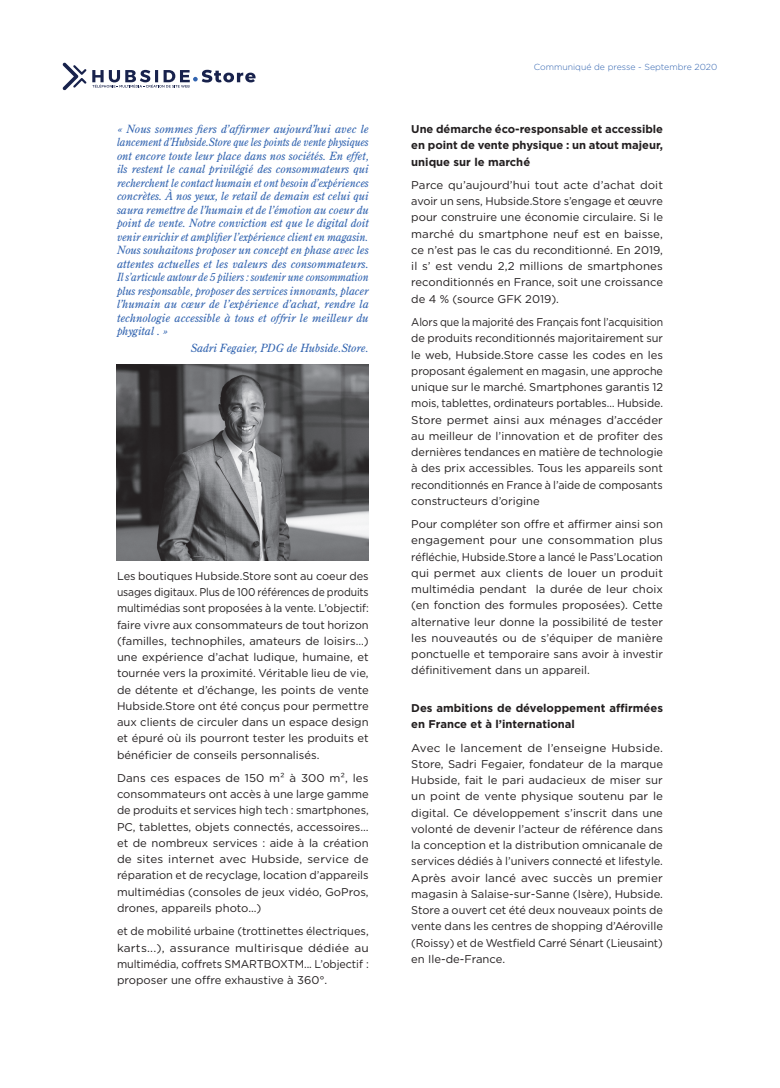
<style>
.page{position:relative;width:780px;height:1088px;background:#fff}
.page>*{position:absolute;margin:0;border:0;box-sizing:border-box;transform-origin:0 0}
.t1{font:11.25px/16.2px "Gotham";color:#231f20;text-align:justify}
.t2{font:italic 11.25px/13.5px "Century Old Style Std";letter-spacing:.005em;color:#3264b0;text-align:justify}
.t3{font:11.25px/16.2px "Gotham";color:#231f20;text-align:justify;scale:1.05 1}
.t4{font:11.25px/16.2px "Gotham";color:#231f20;text-align:justify;scale:.92 1}
.t5{font:700 11.25px/16.2px "Gotham";color:#231f20;text-align:justify}
.t6{font:300 8.75px "Gotham";color:#3264b0}
</style>
<div class="page">
<svg style="left:63px;top:63px;width:23px;height:27px"></svg>
<svg style="left:92px;top:70px;width:163px;height:18px"></svg>
<img style="left:117px;top:365px;width:252px;height:195px">
<p class="t2" style="left:117px;top:122px;width:253px">« Nous sommes fiers d’affirmer aujourd’hui avec le lancement d’Hubside.Store que les points de vente physiques ont encore toute leur place dans nos sociétés. En effet, ils restent le canal privilégié des consommateurs qui recherchent le contact humain et ont besoin d’expériences concrètes. À nos yeux, le retail de demain est celui qui saura remettre de l’humain et de l’émotion au coeur du point de vente. Notre conviction est que le digital doit venir enrichir et amplifier l’expérience client en magasin.<br>Nous souhaitons proposer un concept en phase avec les attentes actuelles et les valeurs des consommateurs.<br>Il s’articule autour de 5 piliers : soutenir une consommation plus responsable, proposer des services innovants, placer l’humain au cœur de l’expérience d’achat, rendre la technologie accessible à tous et offrir le meilleur du phygital . »</p>
<p class="t2" style="left:191px;top:341px;width:179px">Sadri Fegaier, PDG de Hubside.Store.</p>
<p class="t1" style="left:117px;top:567px;width:253px">Les boutiques Hubside.Store sont au coeur des usages digitaux. Plus de 100 références de produits multimédias sont proposées à la vente. L’objectif: faire vivre aux consommateurs de tout horizon (familles, technophiles, amateurs de loisirs…) une expérience d’achat ludique, humaine, et tournée vers la proximité. Véritable lieu de vie, de détente et d’échange, les points de vente Hubside.Store ont été conçus pour permettre aux clients de circuler dans un espace design et épuré où ils pourront tester les produits et bénéficier de conseils personnalisés.</p>
<p class="t1" style="left:117px;top:769px;width:253px">Dans ces espaces de 150 m² à 300 m², les consommateurs ont accès à une large gamme de produits et services high tech : smartphones, PC, tablettes, objets connectés, accessoires… et de nombreux services : aide à la création de sites internet avec Hubside, service de réparation et de recyclage, location d’appareils multimédias (consoles de jeux vidéo, GoPros, drones, appareils photo...)</p>
<p class="t1" style="left:117px;top:923px;width:253px">et de mobilité urbaine (trottinettes électriques, karts...), assurance multirisque dédiée au multimédia, coffrets SMARTBOXTM... L’objectif : proposer une offre exhaustive à 360°.</p>
<p class="t6" style="left:533px;top:61px;width:185px">Communiqué de presse - Septembre 2020</p>
<p class="t5" style="left:411px;top:121px;width:253px">Une démarche éco-responsable et accessible en point de vente physique : un atout majeur, unique sur le marché</p>
<p class="t1" style="left:411px;top:177px;width:253px">Parce qu’aujourd’hui tout acte d’achat doit avoir un sens, Hubside.Store s’engage et œuvre pour construire une économie circulaire. Si le marché du smartphone neuf est en baisse, ce n’est pas le cas du reconditionné. En 2019, il s’ est vendu 2,2 millions de smartphones reconditionnés en France, soit une croissance de 4 % (source GFK 2019).</p>
<p class="t4" style="left:411px;top:314px;width:275px">Alors que la majorité des Français font l’acquisition de produits reconditionnés majoritairement sur le web, Hubside.Store casse les codes en les proposant également en magasin, une approche unique sur le marché. Smartphones garantis 12 mois, tablettes, ordinateurs portables… Hubside.<br>Store permet ainsi aux ménages d’accéder au meilleur de l’innovation et de profiter des dernières tendances en matière de technologie à des prix accessibles. Tous les appareils sont reconditionnés en France à l’aide de composants constructeurs d’origine</p>
<p class="t1" style="left:411px;top:516px;width:253px">Pour compléter son offre et affirmer ainsi son engagement pour une consommation plus réfléchie, Hubside.Store a lancé le Pass’Location qui permet aux clients de louer un produit multimédia pendant la durée de leur choix (en fonction des formules proposées). Cette alternative leur donne la possibilité de tester les nouveautés ou de s’équiper de manière ponctuelle et temporaire sans avoir à investir définitivement dans un appareil.</p>
<p class="t5" style="left:411px;top:700px;width:253px">Des ambitions de développement affirmées en France et à l’international</p>
<p class="t3" style="left:411px;top:739px;width:241px">Avec le lancement de l’enseigne Hubside.<br>Store, Sadri Fegaier, fondateur de la marque Hubside, fait le pari audacieux de miser sur un point de vente physique soutenu par le digital. Ce développement s’inscrit dans une volonté de devenir l’acteur de référence dans la conception et la distribution omnicanale de services dédiés à l’univers connecté et lifestyle.<br>Après avoir lancé avec succès un premier magasin à Salaise-sur-Sanne (Isère), Hubside.<br>Store a ouvert cet été deux nouveaux points de vente dans les centres de shopping d’Aéroville (Roissy) et de Westfield Carré Sénart (Lieusaint) en Ile-de-France.</p>
</div>
